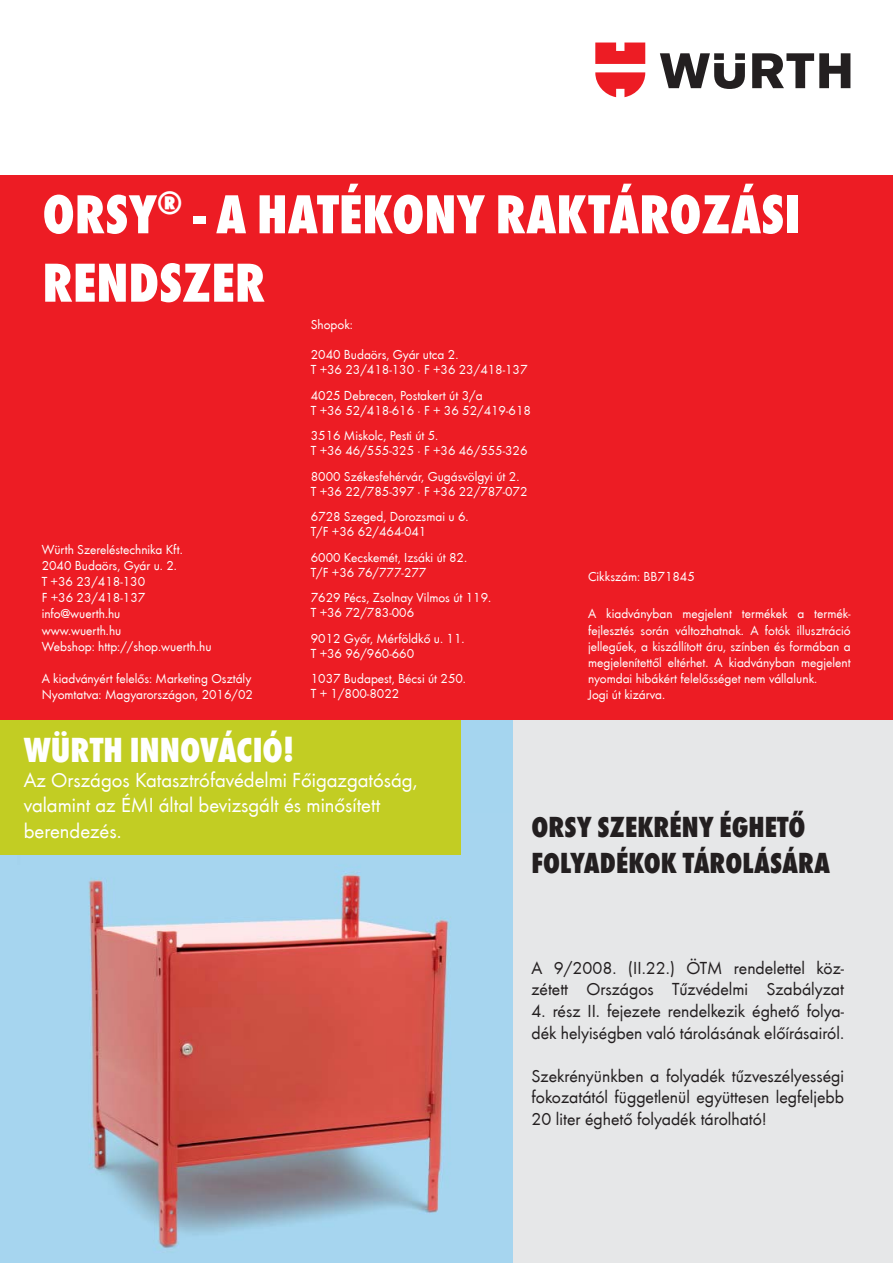
<style>
.page{position:relative;width:893px;height:1263px;background:#fff}
.page>*{position:absolute;margin:0;border:0;box-sizing:border-box;transform-origin:0 0}
.t1{font:800 condensed 57px/68.4px "Wuerth";color:#fff}
.t2{font:800 condensed 36px "Wuerth";color:#fff}
.t3{font:800 condensed 30px/36px "Wuerth";color:#231f20}
.t4{font:21px/25.2px "Wuerth";color:#fff}
.t5{font:18px/21.6px "Wuerth";color:#231f20}
.t6{font:13.5px/16.2px "Wuerth";color:#fff}
</style>
<div class="page">
<div style="left:502px;top:717px;width:391px;height:546px;background:#e6e7e8"></div>
<svg style="left:660px;top:53px;width:190px;height:36px"></svg>
<svg style="left:595px;top:43px;width:50px;height:54px"></svg>
<img style="left:0;top:813px;width:512px;height:450px">
<div style="left:0;top:720px;width:461px;height:135px;background:#c2cd23"></div>
<div style="left:0;top:175px;width:893px;height:545px;background:#ed1c24"></div>
<h1 class="t1" style="left:43px;top:177px;width:759px">ORSY<sup>®</sup> - A HATÉKONY RAKTÁROZÁSI<br>RENDSZER</h1>
<p class="t6" style="left:42px;top:540px;width:171px">Würth Szereléstechnika Kft.<br>2040 Budaörs, Gyár u. 2.<br>T +36 23/418-130<br>F +36 23/418-137 info@wuerth.hu<br>www.wuerth.hu<br>Webshop: http://shop.wuerth.hu</p>
<p class="t6" style="left:42px;top:670px;width:213px">A kiadványért felelős: Marketing Osztály<br>Nyomtatva: Magyarországon, 2016/02</p>
<p class="t6" style="left:311px;top:316px;width:44px">Shopok:</p>
<p class="t6" style="left:311px;top:347px;width:218px;line-height:15px">2040 Budaörs, Gyár utca 2.<br>T +36 23/418-130 · F +36 23/418-137</p>
<p class="t6" style="left:311px;top:387px;width:222px;line-height:15px">4025 Debrecen, Postakert út 3/a<br>T +36 52/418-616 · F + 36 52/419-618</p>
<p class="t6" style="left:311px;top:428px;width:218px;line-height:15px">3516 Miskolc, Pesti út 5.<br>T +36 46/555-325 · F +36 46/555-326</p>
<p class="t6" style="left:311px;top:468px;width:218px;line-height:15px">8000 Székesfehérvár, Gugásvölgyi út 2.<br>T +36 22/785-397 · F +36 22/787-072</p>
<p class="t6" style="left:311px;top:509px;width:159px;line-height:15px">6728 Szeged, Dorozsmai u 6.<br>T/F +36 62/464-041</p>
<p class="t6" style="left:311px;top:549px;width:158px;line-height:15px">6000 Kecskemét, Izsáki út 82.<br>T/F +36 76/777-277</p>
<p class="t6" style="left:311px;top:590px;width:182px;line-height:15px">7629 Pécs, Zsolnay Vilmos út 119.<br>T +36 72/783-006</p>
<p class="t6" style="left:311px;top:630px;width:155px;line-height:15px">9012 Győr, Mérföldkő u. 11.<br>T +36 96/960-660</p>
<p class="t6" style="left:311px;top:671px;width:157px;line-height:15px">1037 Budapest, Bécsi út 250.<br>T + 1/800-8022</p>
<p class="t6" style="left:588px;top:568px;width:108px">Cikkszám: BB71845</p>
<p class="t6" style="left:588px;top:605px;width:264px">A kiadványban megjelent termékek a termék&shy;fejlesztés során változhatnak. A fotók illusztráció jellegűek, a kiszállított áru, színben és formában a megjelenítettől eltérhet. A kiadványban megjelent nyomdai hibákért felelősséget nem vállalunk.<br>Jogi út kizárva.</p>
<h2 class="t2" style="left:24px;top:726px;width:272px">WÜRTH INNOVÁCIÓ!</h2>
<h3 class="t4" style="left:24px;top:767px;width:395px">Az Országos Katasztrófavédelmi Főigazgatóság, valamint az ÉMI által bevizsgált és minősített berendezés.</h3>
<h3 class="t3" style="left:531px;top:807px;width:300px">ORSY SZEKRÉNY ÉGHETŐ<br>FOLYADÉKOK TÁROLÁSÁRA</h3>
<h3 class="t5" style="left:531px;top:956px;width:314px">A 9/2008. (II.22.) ÖTM rendelettel köz&shy;zétett Országos Tűzvédelmi Szabályzat</h3>
<h3 class="t5" style="left:531px;top:1000px;width:314px">4. rész II. fejezete rendelkezik éghető folya&shy;dék helyiségben való tárolásának előírásairól.</h3>
<h3 class="t5" style="left:531px;top:1064px;width:314px;text-align:justify">Szekrényünkben a folyadék tűzveszélyességi fokozatától függetlenül együttesen legfeljebb 20 liter éghető folyadék tárolható!</h3>
</div>
